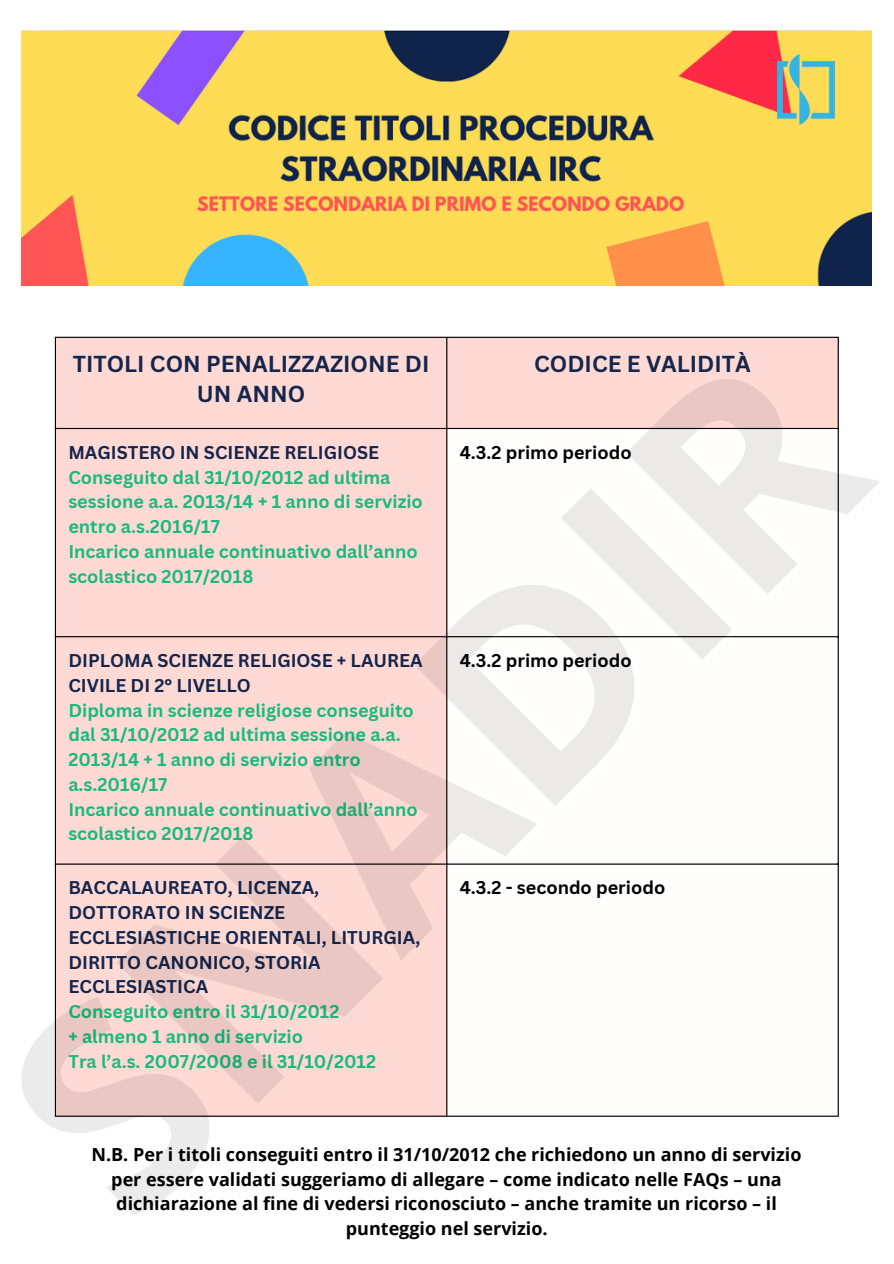
<style>
.page{position:relative;width:894px;height:1264px;background:#fff}
.page>*{position:absolute;margin:0;border:0;box-sizing:border-box;transform-origin:0 0}
.t1{font:700 279.9px "Open Sans";color:#000}
.t2{font:700 22.5px/30.3px "Canva Sans";color:#14264d;text-align:center}
.t3{font:700 18px/24.8px "Canva Sans";color:#18ba7d}
.t4{font:700 18px/24.8px "Open Sans";color:#000;text-align:center}
.t5{font:700 18px/24.8px "Canva Sans";color:#14264d}
.t6{font:700 18px "Canva Sans";color:#000}
</style>
<div class="page">
<div style="left:56px;top:338px;width:781px;height:777px;background:#ffd9d4"></div>
<svg style="left:447px;top:429px;width:390px;height:686px"></svg>
<hr style="left:55px;top:338px;width:1px;height:777px;background:#000">
<hr style="left:446px;top:338px;width:1px;height:777px;background:#000">
<hr style="left:837px;top:338px;width:1px;height:777px;background:#000">
<hr style="left:55px;top:337px;width:783px;height:1px;background:#000">
<hr style="left:55px;top:428px;width:783px;height:1px;background:#000">
<hr style="left:55px;top:636px;width:783px;height:1px;background:#000">
<hr style="left:55px;top:863px;width:783px;height:1px;background:#000">
<hr style="left:55px;top:1115px;width:783px;height:1px;background:#000">
<img style="left:22px;top:30px;width:849px;height:256px">
<img style="left:777px;top:54px;width:61px;height:71px">
<h1 class="t1" style="left:-81px;top:1019px;width:1061px;rotate:-45deg">SNADIR</h1>
<p class="t4" style="left:346px;top:1215px;width:203px">punteggio nel servizio.</p>
<p class="t2" style="left:73px;top:348px;width:358px">TITOLI CON PENALIZZAZIONE DI<br>UN ANNO</p>
<p class="t2" style="left:534px;top:348px;width:218px">CODICE E VALIDITÀ</p>
<p class="t6" style="left:459px;top:439px;width:173px">4.3.2 primo periodo</p>
<h1 class="t5" style="left:68px;top:439px;width:312px">MAGISTERO IN SCIENZE RELIGIOSE</h1>
<p class="t3" style="left:68px;top:464px;width:356px">Conseguito dal 31/10/2012 ad ultima sessione a.a. 2013/14 + 1 anno di servizio entro a.s.2016/17</p>
<p class="t3" style="left:68px;top:538px;width:351px">Incarico annuale continuativo dall’anno scolastico 2017/2018</p>
<p class="t6" style="left:459px;top:647px;width:173px">4.3.2 primo periodo</p>
<p class="t5" style="left:68px;top:647px;width:356px">DIPLOMA SCIENZE RELIGIOSE + LAUREA<br>CIVILE DI 2° LIVELLO</p>
<p class="t3" style="left:68px;top:697px;width:347px">Diploma in scienze religiose conseguito dal 31/10/2012 ad ultima sessione a.a.<br>2013/14 + 1 anno di servizio entro a.s.2016/17</p>
<p class="t3" style="left:68px;top:796px;width:351px">Incarico annuale continuativo dall’anno scolastico 2017/2018</p>
<p class="t6" style="left:459px;top:875px;width:207px">4.3.2 - secondo periodo</p>
<p class="t5" style="left:68px;top:875px;width:353px">BACCALAUREATO, LICENZA,<br>DOTTORATO IN SCIENZE<br>ECCLESIASTICHE ORIENTALI, LITURGIA,<br>DIRITTO CANONICO, STORIA<br>ECCLESIASTICA</p>
<p class="t3" style="left:68px;top:998px;width:272px">Conseguito entro il 31/10/2012</p>
<p class="t3" style="left:68px;top:1023px;width:236px">+ almeno 1 anno di servizio</p>
<p class="t3" style="left:68px;top:1048px;width:309px">Tra l’a.s. 2007/2008 e il 31/10/2012</p>
<p class="t4" style="left:91px;top:1141px;width:711px">N.B. Per i titoli conseguiti entro il 31/10/2012 che richiedono un anno di servizio per essere validati suggeriamo di allegare – come indicato nelle FAQs – una dichiarazione al fine di vedersi riconosciuto – anche tramite un ricorso – il</p>
</div>
